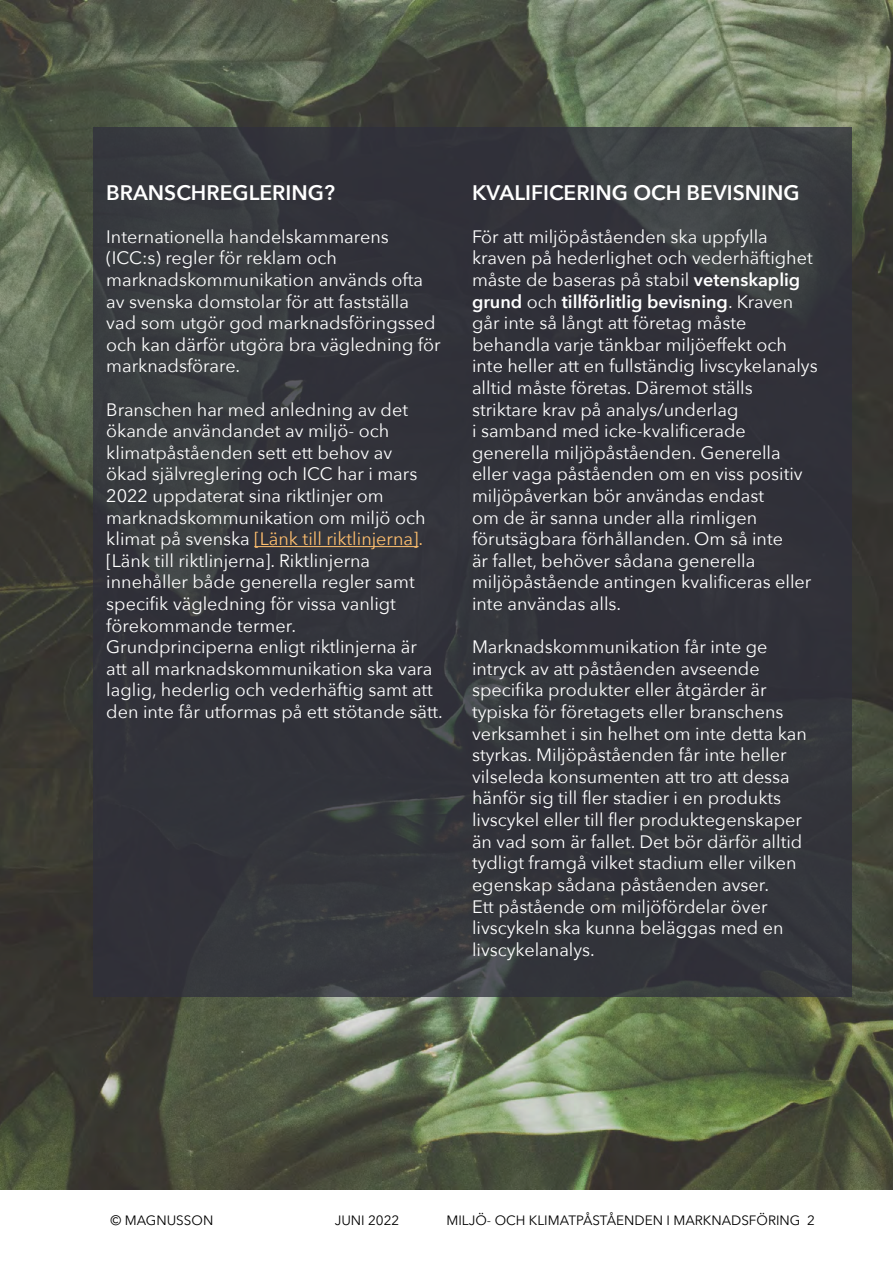
<style>
.page{position:relative;width:893px;height:1263px;background:#fff}
.page>*{position:absolute;margin:0;border:0;box-sizing:border-box;transform-origin:0 0}
.t1{font:600 21px "Avenir Next";color:#fff}
.t2{font:18px/21.6px "Avenir Next";color:#fff}
.t3{font:13.5px "Avenir Next";color:#000}
.s1{color:#ffbf6e}
.s2{font-weight:600}
</style>
<div class="page">
<img style="left:0;top:0;width:893px;height:1189px">
<div style="left:93px;top:127px;width:758px;height:869px;background:#2f2f3c"></div>
<hr style="left:254px;top:546px;width:165px;height:1px;background:#ffbf6e">
<p class="t1" style="left:106px;top:174px;width:230px">BRANSCHREGLERING?</p>
<p class="t2" style="left:106px;top:225px;width:336px">Internationella handelskammarens (ICC:s) regler för reklam och marknadskommunikation används ofta av svenska domstolar för att fastställa vad som utgör god marknadsföringssed och kan därför utgöra bra vägledning för marknadsförare.</p>
<p class="t2" style="left:106px;top:398px;width:338px">Branschen har med anledning av det ökande användandet av miljö- och klimatpåståenden sett ett behov av<br>ökad självreglering och ICC har i mars 2022 uppdaterat sina riktlinjer om marknadskommunikation om miljö och klimat på svenska <span class="s1">[Länk till riktlinjerna]. </span>[Länk till riktlinjerna]. Riktlinjerna innehåller både generella regler samt specifik vägledning för vissa vanligt förekommande termer.<br>Grundprinciperna enligt riktlinjerna är<br>att all marknadskommunikation ska vara laglig, hederlig och vederhäftig samt att den inte får utformas på ett stötande sätt.</p>
<p class="t1" style="left:472px;top:174px;width:329px">KVALIFICERING OCH BEVISNING</p>
<p class="t2" style="left:472px;top:225px;width:347px">För att miljöpåståenden ska uppfylla kraven på hederlighet och vederhäftighet måste de baseras på stabil <span class="s2">vetenskaplig grund</span> och <span class="s2">tillförlitlig bevisning</span>. Kraven går inte så långt att företag måste behandla varje tänkbar miljöeffekt och inte heller att en fullständig livscykelanalys alltid måste företas. Däremot ställs striktare krav på analys/underlag<br>i samband med icke-kvalificerade generella miljöpåståenden. Generella eller vaga påståenden om en viss positiv miljöpåverkan bör användas endast<br>om de är sanna under alla rimligen förutsägbara förhållanden. Om så inte<br>är fallet, behöver sådana generella miljöpåstående antingen kvalificeras eller inte användas alls.</p>
<p class="t2" style="left:472px;top:635px;width:336px">Marknadskommunikation får inte ge intryck av att påståenden avseende specifika produkter eller åtgärder är typiska för företagets eller branschens verksamhet i sin helhet om inte detta kan styrkas. Miljöpåståenden får inte heller vilseleda konsumenten att tro att dessa hänför sig till fler stadier i en produkts livscykel eller till fler produktegenskaper än vad som är fallet. Det bör därför alltid tydligt framgå vilket stadium eller vilken egenskap sådana påståenden avser.<br>Ett påstående om miljöfördelar över livscykeln ska kunna beläggas med en livscykelanalys.</p>
<p class="t3" style="left:111px;top:1209px;width:104px">© MAGNUSSON</p>
<p class="t3" style="left:335px;top:1209px;width:66px">JUNI 2022</p>
<p class="t3" style="left:446px;top:1209px;width:370px">MILJÖ- OCH KLIMATPÅSTÅENDEN I MARKNADSFÖRING 2</p>
</div>
